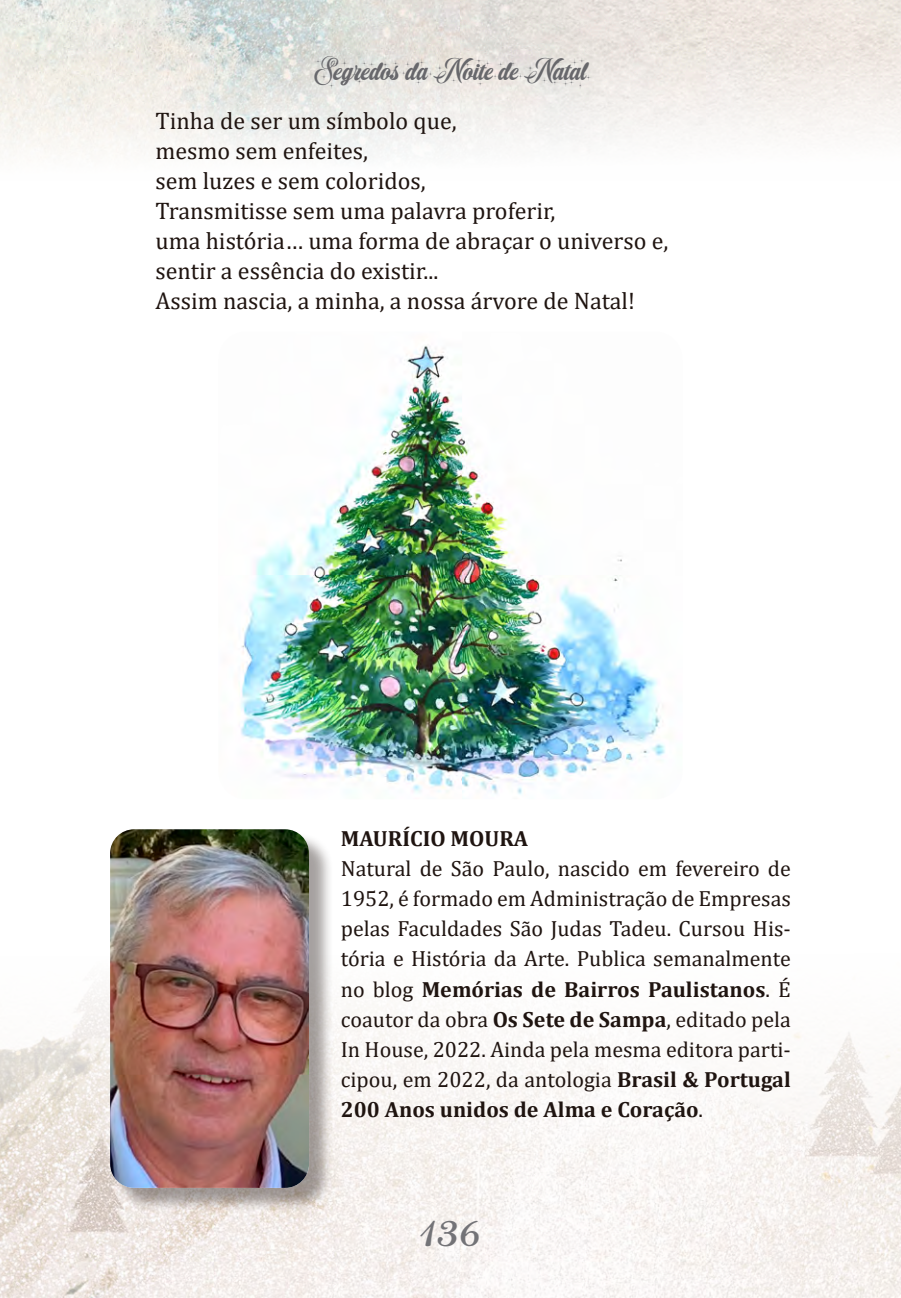
<style>
.page{position:relative;width:901px;height:1298px;background:#fff}
.page>*{position:absolute;margin:0;border:0;box-sizing:border-box;transform-origin:0 0}
.t1{font:40px "Adage Script JF";color:#737377}
.t2{font:30px "Christmas Sparkle PERSONALUSE";color:#67676b}
.CORPO_DO_TEXTO{font:24px "Cambria";color:#1f1410}
.BIOGRAFIAS{font:22px/30px "Cambria";color:#1f1410;text-align:justify}
.BIOGRAFIAS-2{font:700 22px "Cambria";color:#1f1410}
.s1{font-weight:700}
</style>
<div class="page">
<img style="left:0;top:0;width:900px;height:157px">
<img style="left:0;top:989px;width:900px;height:308px">
<div style="left:113px;top:832px;width:221px;height:380px;background:#1f1410;opacity:.4"></div>
<img style="left:110px;top:829px;width:199px;height:358px">
<img style="left:241px;top:345px;width:424px;height:450px">
<h2 class="t2" style="left:314px;top:50px;width:273px">Segredos da Noite de Natal</h2>
<p class="CORPO_DO_TEXTO" style="left:155px;top:106px;width:302px">Tinha de ser um símbolo que,</p>
<p class="CORPO_DO_TEXTO" style="left:155px;top:136px;width:214px">mesmo sem enfeites,</p>
<p class="CORPO_DO_TEXTO" style="left:155px;top:166px;width:272px">sem luzes e sem coloridos,</p>
<p class="CORPO_DO_TEXTO" style="left:155px;top:196px;width:401px">Transmitisse sem uma palavra proferir,</p>
<p class="CORPO_DO_TEXTO" style="left:155px;top:226px;width:514px">uma história… uma forma de abraçar o universo e,</p>
<p class="CORPO_DO_TEXTO" style="left:155px;top:256px;width:284px">sentir a essência do existir...</p>
<p class="CORPO_DO_TEXTO" style="left:155px;top:286px;width:481px">Assim nascia, a minha, a nossa árvore de Natal!</p>
<p class="BIOGRAFIAS-2" style="left:341px;top:823px;width:189px">MAURÍCIO MOURA</p>
<p class="BIOGRAFIAS" style="left:341px;top:853px;width:451px">Natural de São Paulo, nascido em fevereiro de 1952, é formado em Administração de Empresas pelas Faculdades São Judas Tadeu. Cursou His&shy;tória e História da Arte. Publica semanalmente no blog <span class="s1">Memórias de Bairros Paulistanos</span>. É coautor da obra <span class="s1">Os Sete de Sampa</span>, editado pela In House, 2022. Ainda pela mesma editora parti&shy;cipou, em 2022, da antologia <span class="s1">Brasil &amp; Portugal 200 Anos unidos de Alma e Coração</span>.</p>
<h1 class="t1" style="left:420px;top:1205px;width:63px">136</h1>
</div>
